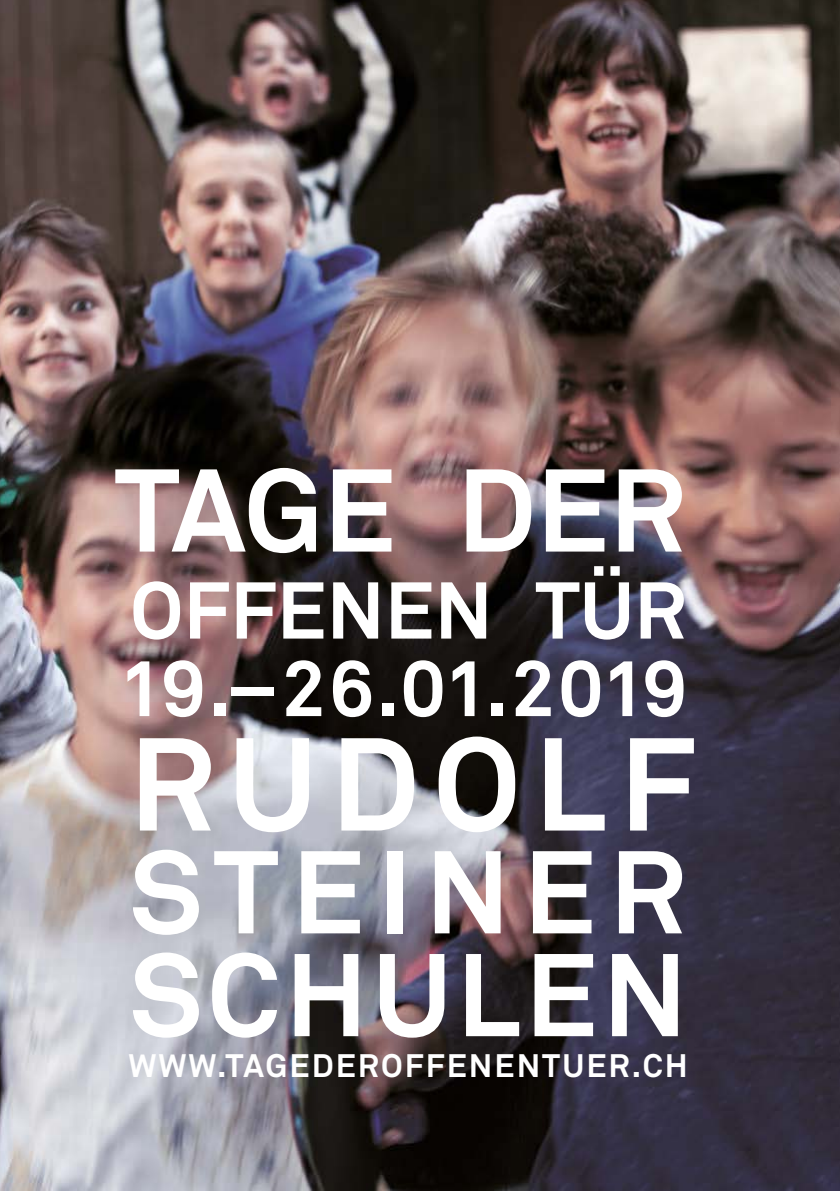
<style>
.page{position:relative;width:840px;height:1191px;background:#fff}
.page>*{position:absolute;margin:0;border:0;box-sizing:border-box;transform-origin:0 0}
.t1{font:700 130.2px "Akkurat Std";letter-spacing:.105em;color:#fff}
.t2{font:700 115.8px "Akkurat Std";letter-spacing:.04em;color:#fff}
.t3{font:700 115.8px "Akkurat Std";letter-spacing:.115em;color:#fff}
.t4{font:700 79.2px "Akkurat Std";color:#fff}
.t5{font:700 78.6px "Akkurat Std";letter-spacing:-.025em;color:#fff}
.t6{font:700 32.2px "Akkurat Std";letter-spacing:.06em;color:#fff}
</style>
<div class="page">
<img style="left:0;top:0;width:839px;height:1191px">
<p class="t2" style="left:114px;top:439px;width:572px">TAGE DER</p>
<p class="t4" style="left:130px;top:561px;width:557px">OFFENEN TÜR</p>
<p class="t5" style="left:118px;top:639px;width:570px">19.–26.01.2019</p>
<p class="t1" style="left:129px;top:704px;width:568px">RUDOLF</p>
<p class="t3" style="left:129px;top:820px;width:557px">STEINER</p>
<p class="t2" style="left:129px;top:923px;width:559px">SCHULEN</p>
<p class="t6" style="left:128px;top:1045px;width:560px">WWW.TAGEDEROFFENENTUER.CH</p>
</div>
